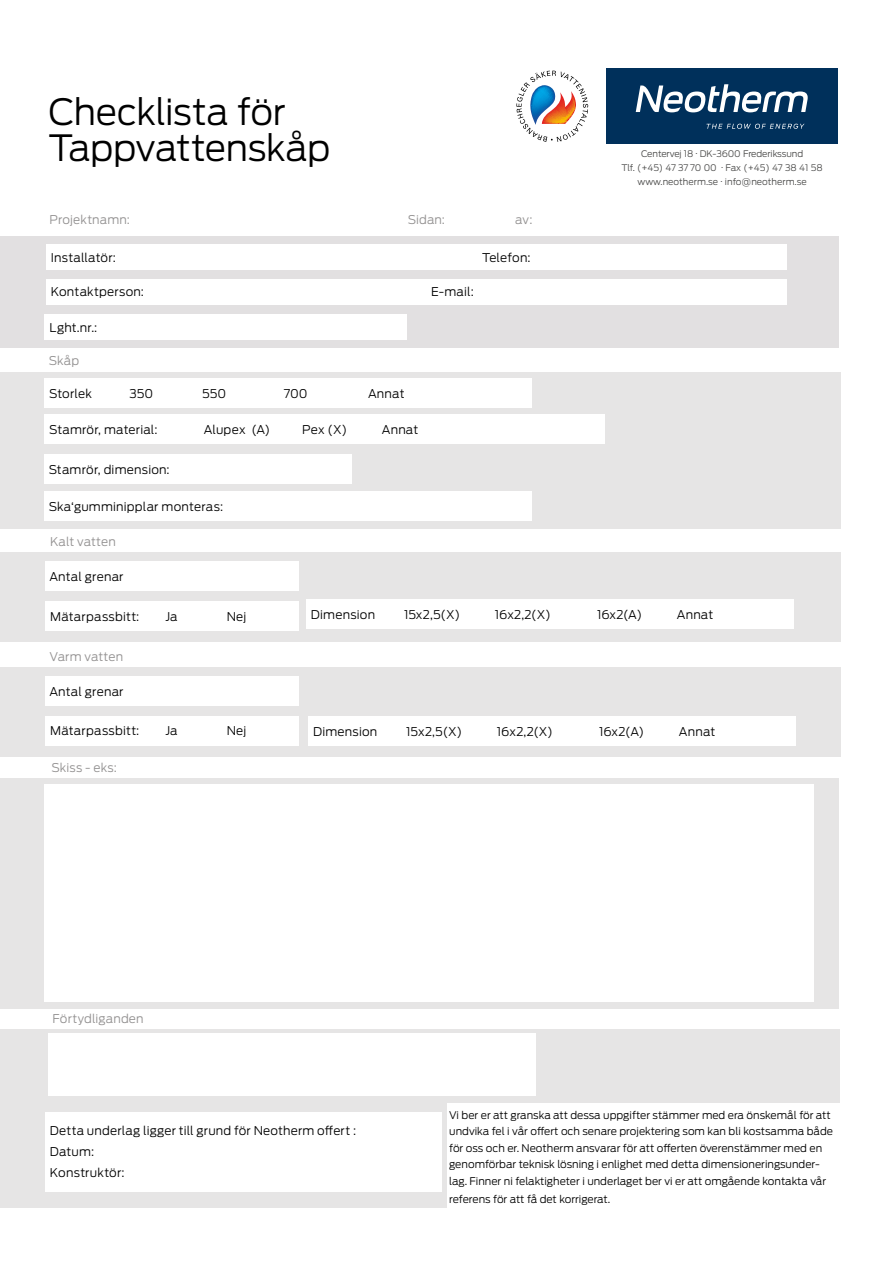
<style>
.page{position:relative;width:893px;height:1263px;background:#fff}
.page>*{position:absolute;margin:0;border:0;box-sizing:border-box;transform-origin:0 0}
.t1{font:300 36px/36px "Antenna";letter-spacing:-.015em;color:#000}
.t2{font:300 12px/21px "Antenna";letter-spacing:.015em;color:#000}
.t3{font:300 12px "Antenna";letter-spacing:.01em;color:#929090}
.t4{font:300 10.5px/16.5px "Antenna";color:#000}
.t5{font:300 9px/13.8px "Antenna";letter-spacing:-.01em;color:#4a4a49;text-align:center}
</style>
<div class="page">
<div style="left:0;top:236px;width:839px;height:112px;background:#e2e0e1"></div>
<div style="left:46px;top:244px;width:741px;height:26px;background:#fff"></div>
<div style="left:45px;top:314px;width:362px;height:26px;background:#fff"></div>
<div style="left:46px;top:279px;width:741px;height:25px;background:#fff"></div>
<div style="left:0;top:372px;width:840px;height:156px;background:#e6e5e5"></div>
<div style="left:44px;top:454px;width:307px;height:30px;background:#fff"></div>
<div style="left:44px;top:378px;width:488px;height:30px;background:#fff"></div>
<div style="left:44px;top:414px;width:561px;height:30px;background:#fff"></div>
<div style="left:0;top:1029px;width:839px;height:73px;background:#e6e5e5"></div>
<div style="left:0;top:778px;width:839px;height:231px;background:#e6e5e5"></div>
<div style="left:44px;top:491px;width:487px;height:30px;background:#fff"></div>
<div style="left:0;top:553px;width:840px;height:89px;background:#e6e5e5"></div>
<div style="left:45px;top:561px;width:254px;height:30px;background:#fff"></div>
<div style="left:45px;top:601px;width:254px;height:30px;background:#fff"></div>
<div style="left:0;top:668px;width:840px;height:89px;background:#e6e5e5"></div>
<div style="left:45px;top:676px;width:254px;height:30px;background:#fff"></div>
<div style="left:45px;top:716px;width:254px;height:29px;background:#fff"></div>
<div style="left:0;top:1102px;width:446px;height:106px;background:#e6e5e5"></div>
<div style="left:45px;top:1112px;width:396px;height:79px;background:#fff"></div>
<div style="left:606px;top:69px;width:232px;height:75px;background:#00305b"></div>
<svg style="left:706px;top:124px;width:98px;height:5px"></svg>
<svg style="left:636px;top:84px;width:172px;height:28px"></svg>
<div style="left:306px;top:599px;width:487px;height:30px;background:#fff"></div>
<div style="left:308px;top:716px;width:487px;height:30px;background:#fff"></div>
<div style="left:48px;top:1033px;width:487px;height:63px;background:#fff"></div>
<div style="left:44px;top:784px;width:770px;height:217px;background:#fff"></div>
<svg style="left:516px;top:71px;width:72px;height:71px"></svg>
<h1 class="t1" style="left:48px;top:95px;width:284px">Checklista för<br>Tappvattenskåp</h1>
<p class="t3" style="left:50px;top:213px;width:82px">Projektnamn:</p>
<p class="t3" style="left:408px;top:213px;width:39px">Sidan:</p>
<p class="t3" style="left:515px;top:213px;width:19px">av:</p>
<p class="t2" style="left:51px;top:247px;width:67px">Installatör:</p>
<p class="t2" style="left:482px;top:247px;width:50px">Telefon:</p>
<p class="t2" style="left:51px;top:282px;width:95px">Kontaktperson:</p>
<p class="t2" style="left:431px;top:282px;width:44px">E-mail:</p>
<p class="t2" style="left:50px;top:317px;width:49px">Lght.nr.:</p>
<p class="t3" style="left:49px;top:353px;width:32px">Skåp</p>
<p class="t2" style="left:49px;top:383px;width:44px">Storlek</p>
<p class="t2" style="left:129px;top:383px;width:25px">350</p>
<p class="t2" style="left:202px;top:383px;width:25px">550</p>
<p class="t2" style="left:284px;top:383px;width:25px">700</p>
<p class="t2" style="left:368px;top:383px;width:38px">Annat</p>
<p class="t2" style="left:49px;top:419px;width:110px">Stamrör, material:</p>
<p class="t2" style="left:204px;top:419px;width:68px">Alupex (A)</p>
<p class="t2" style="left:302px;top:419px;width:47px">Pex (X)</p>
<p class="t2" style="left:382px;top:419px;width:38px">Annat</p>
<p class="t2" style="left:49px;top:459px;width:122px">Stamrör, dimension:</p>
<p class="t2" style="left:49px;top:496px;width:176px">Ska‘gumminipplar monteras:</p>
<p class="t5" style="left:621px;top:147px;width:203px">Centervej 18 . DK-3600 Frederikssund<br>Tlf. (+45) 47 37 70 00 . Fax (+45) 47 38 41 58 www.neotherm.se . info@neotherm.se</p>
<p class="t3" style="left:50px;top:534px;width:67px">Kalt vatten</p>
<p class="t2" style="left:49px;top:566px;width:76px">Antal grenar</p>
<p class="t2" style="left:50px;top:606px;width:91px">Mätarpassbitt:</p>
<p class="t2" style="left:165px;top:606px;width:14px">Ja</p>
<p class="t2" style="left:227px;top:606px;width:21px">Nej</p>
<p class="t3" style="left:49px;top:649px;width:75px">Varm vatten</p>
<p class="t2" style="left:49px;top:681px;width:76px">Antal grenar</p>
<p class="t2" style="left:50px;top:720px;width:91px">Mätarpassbitt:</p>
<p class="t2" style="left:165px;top:720px;width:14px">Ja</p>
<p class="t2" style="left:227px;top:720px;width:21px">Nej</p>
<p class="t3" style="left:52px;top:760px;width:67px">Skiss - eks:</p>
<p class="t2" style="left:311px;top:604px;width:66px">Dimension</p>
<p class="t2" style="left:404px;top:604px;width:58px">15x2,5(X)</p>
<p class="t2" style="left:495px;top:604px;width:58px">16x2,2(X)</p>
<p class="t2" style="left:597px;top:604px;width:47px">16x2(A)</p>
<p class="t2" style="left:677px;top:604px;width:38px">Annat</p>
<p class="t2" style="left:313px;top:721px;width:66px">Dimension</p>
<p class="t2" style="left:406px;top:721px;width:58px">15x2,5(X)</p>
<p class="t2" style="left:497px;top:721px;width:58px">16x2,2(X)</p>
<p class="t2" style="left:599px;top:721px;width:47px">16x2(A)</p>
<p class="t2" style="left:679px;top:721px;width:38px">Annat</p>
<p class="t3" style="left:53px;top:1011px;width:93px">Förtydliganden</p>
<p class="t2" style="left:50px;top:1120px;width:308px">Detta underlag ligger till grund för Neotherm offert :<br>Datum:<br>Konstruktör:</p>
<p class="t4" style="left:449px;top:1107px;width:385px">Vi ber er att granska att dessa uppgifter stämmer med era önskemål för att undvika fel i vår offert och senare projektering som kan bli kostsamma både för oss och er. Neotherm ansvarar för att offerten överenstämmer med en genomförbar teknisk lösning i enlighet med detta dimensioneringsunder&shy;lag. Finner ni felaktigheter i underlaget ber vi er att omgående kontakta vår</p>
<p class="t4" style="left:449px;top:1190px;width:163px">referens för att få det korrigerat.</p>
</div>
